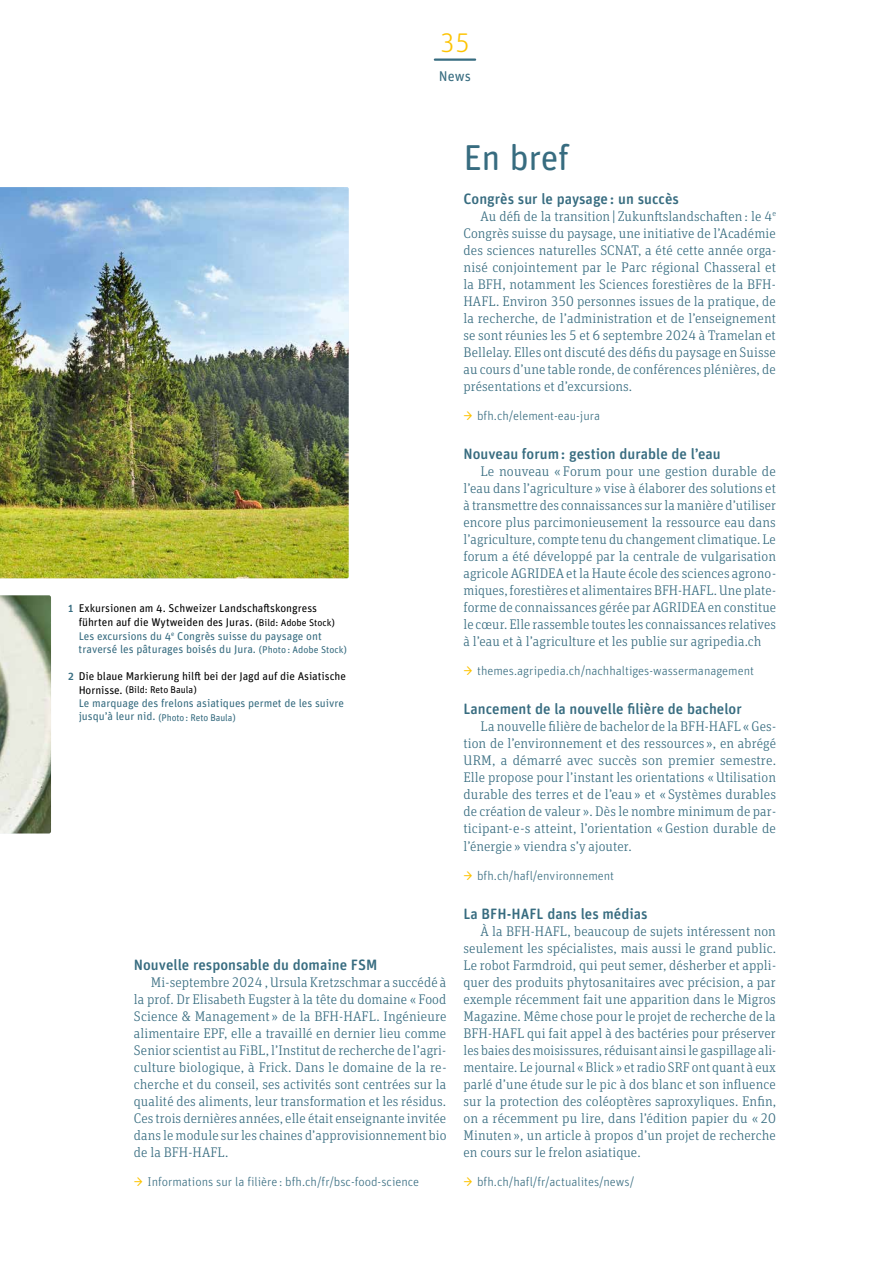
<style>
.page{position:relative;width:893px;height:1263px;background:#fff}
.page>*{position:absolute;margin:0;border:0;box-sizing:border-box;transform-origin:0 0}
.t1{font:36px "Unit Rounded Pro";letter-spacing:-.01em;color:#376c80}
.t2{font:300 27px "Unit Rounded Pro";color:#fdc300}
.t3{font:500 15px "Unit Rounded Pro";color:#376c80}
.t4{font:14.25px "Unit Rounded Pro";color:#376c80}
.t5{font:300 13.95px/17px "Unit Slab Pro";letter-spacing:.005em;color:#376c80;text-align:justify}
.t6{font:300 12.75px "Unit Rounded Pro";color:#376c80}
.t7{font:11.25px/13.6px "Unit Rounded Pro";color:#000}
.t8{font:11.25px "Unit Rounded Pro";color:#376c80}
.t9{font:9.75px "Unit Rounded Pro";letter-spacing:-.005em;color:#376c80;scale:.96 1}
.t10{font:9.75px "Unit Rounded Pro";color:#000}
.s1{font-weight:500;color:#376c80}
.s2{font-size:9.75px}
.s3{color:#376c80}
.s4{font-size:9.75px;color:#376c80}
.s5{font-size:11.25px}
.s6{font-weight:400;color:#fdc300}
</style>
<div class="page">
<hr style="left:435px;top:58px;width:40px;height:3px;background:#376c80">
<img style="left:0;top:187px;width:349px;height:391px">
<img style="left:0;top:595px;width:51px;height:238px">
<h2 class="t2" style="left:440px;top:26px;width:31px">35</h2>
<p class="t4" style="left:439px;top:66px;width:34px">News</p>
<p class="t7" style="left:79px;top:601px;width:270px;text-indent:-11px"><span class="s1">1</span> Exkursionen am 4. Schweizer Landschaftskongress führten auf die Wytweiden des Juras. <span class="s2">(Bild: Adobe Stock)<br></span><span class="s3">Les excursions du 4</span><sup>e</sup> <span class="s3">Congrès suisse du paysage ont traversé les pâturages boisés du Jura.</span> <span class="s4">(Photo: Adobe Stock)</span></p>
<p class="t7" style="left:68px;top:669px;width:279px"><span class="s1">2</span> Die blaue Markierung hilft bei der Jagd auf die Asiatische</p>
<p class="t10" style="left:79px;top:683px;width:120px"><span class="s5">Hornisse.</span> (Bild: Reto Baula)</p>
<p class="t8" style="left:79px;top:695px;width:267px">Le marquage des frelons asiatiques permet de les suivre</p>
<p class="t9" style="left:79px;top:711px;width:165px"><span class="s5">jusqu’à leur nid.</span> (Photo: Reto Baula)</p>
<p class="t3" style="left:134px;top:954px;width:245px">Nouvelle responsable du domaine FSM</p>
<p class="t5" style="left:134px;top:973px;width:314px;text-align:left;text-indent:17px">Mi-septembre 2024 , Ursula Kretzschmar a succédé à la prof. Dr Elisabeth Eugster à la tête du domaine « Food Science &amp; Management » de la BFH-HAFL. Ingénieure alimentaire EPF, elle a travaillé en dernier lieu comme Senior scientist au FiBL, l’Institut de recherche de l’agri&shy;culture biologique, à Frick. Dans le domaine de la re&shy;cherche et du conseil, ses activités sont centrées sur la qualité des aliments, leur transformation et les résidus.<br>Ces trois dernières années, elle était enseignante invitée dans le module sur les chaines d’approvisionnement bio de la BFH-HAFL.</p>
<p class="t6" style="left:134px;top:1173px;width:287px"><span class="s6">→</span> Informations sur la filière : bfh.ch/fr/bsc-food-science</p>
<h1 class="t1" style="left:463px;top:133px;width:107px">En bref</h1>
<p class="t3" style="left:463px;top:188px;width:217px">Congrès sur le paysage : un succès</p>
<p class="t5" style="left:463px;top:207px;width:314px;text-indent:17px">Au défi de la transition | Zukunftslandschaften : le 4<sup>e </sup>Congrès suisse du paysage, une initiative de l’Académie des sciences naturelles SCNAT, a été cette année orga&shy;nisé conjointement par le Parc régional Chasseral et la BFH, notamment les Sciences forestières de la BFH-HAFL. Environ 350 personnes issues de la pratique, de la recherche, de l’administration et de l’enseignement se sont réunies les 5 et 6 septembre 2024 à Tramelan et Bellelay. Elles ont discuté des défis du paysage en Suisse au cours d’une table ronde, de conférences plénières, de présentations et d’excursions.</p>
<p class="t6" style="left:463px;top:408px;width:138px"><span class="s6">→</span> bfh.ch/element-eau-jura</p>
<p class="t3" style="left:463px;top:443px;width:259px">Nouveau forum: gestion durable de l’eau</p>
<p class="t5" style="left:463px;top:462px;width:314px;text-indent:17px">Le nouveau « Forum pour une gestion durable de l’eau dans l’agriculture » vise à élaborer des solutions et à transmettre des connaissances sur la manière d’utiliser encore plus parcimonieusement la ressource eau dans l’agriculture, compte tenu du changement climatique. Le forum a été développé par la centrale de vulgarisation agricole AGRIDEA et la Haute école des sciences agrono&shy;miques, forestières et alimentaires BFH-HAFL. Une plate&shy;forme de connaissances gérée par AGRIDEA en constitue le cœur. Elle rassemble toutes les connaissances relatives à l’eau et à l’agriculture et les publie sur agripedia.ch</p>
<p class="t6" style="left:463px;top:663px;width:292px"><span class="s6">→</span> themes.agripedia.ch/nachhaltiges-wassermanagement</p>
<p class="t3" style="left:463px;top:699px;width:280px">Lancement de la nouvelle filière de bachelor</p>
<p class="t5" style="left:463px;top:718px;width:314px;text-indent:17px">La nouvelle filière de bachelor de la BFH-HAFL « Ges&shy;tion de l’environnement et des ressources », en abrégé URM, a démarré avec succès son premier semestre.<br>Elle propose pour l’instant les orientations «Utilisation durable des terres et de l’eau» et « Systèmes durables de création de valeur ». Dès le nombre minimum de par&shy;ticipant-e-s atteint, l’orientation «Gestion durable de l’énergie » viendra s’y ajouter.</p>
<p class="t6" style="left:463px;top:867px;width:152px"><span class="s6">→</span> bfh.ch/hafl/environnement</p>
<p class="t3" style="left:463px;top:903px;width:186px">La BFH-HAFL dans les médias</p>
<p class="t5" style="left:463px;top:922px;width:314px;text-indent:17px">À la BFH-HAFL, beaucoup de sujets intéressent non seulement les spécialistes, mais aussi le grand public.<br>Le robot Farmdroid, qui peut semer, désherber et appli&shy;quer des produits phytosanitaires avec précision, a par exemple récemment fait une apparition dans le Migros Magazine. Même chose pour le projet de recherche de la BFH-HAFL qui fait appel à des bactéries pour préserver les baies des moisissures, réduisant ainsi le gaspillage ali&shy;mentaire. Le journal «Blick » et radio SRF ont quant à eux parlé d’une étude sur le pic à dos blanc et son influence sur la protection des coléoptères saproxyliques. Enfin, on a récemment pu lire, dans l’édition papier du « 20<br>Minuten », un article à propos d’un projet de recherche en cours sur le frelon asiatique.</p>
<p class="t6" style="left:463px;top:1173px;width:172px"><span class="s6">→</span> bfh.ch/hafl/fr/actualites/news/</p>
</div>
